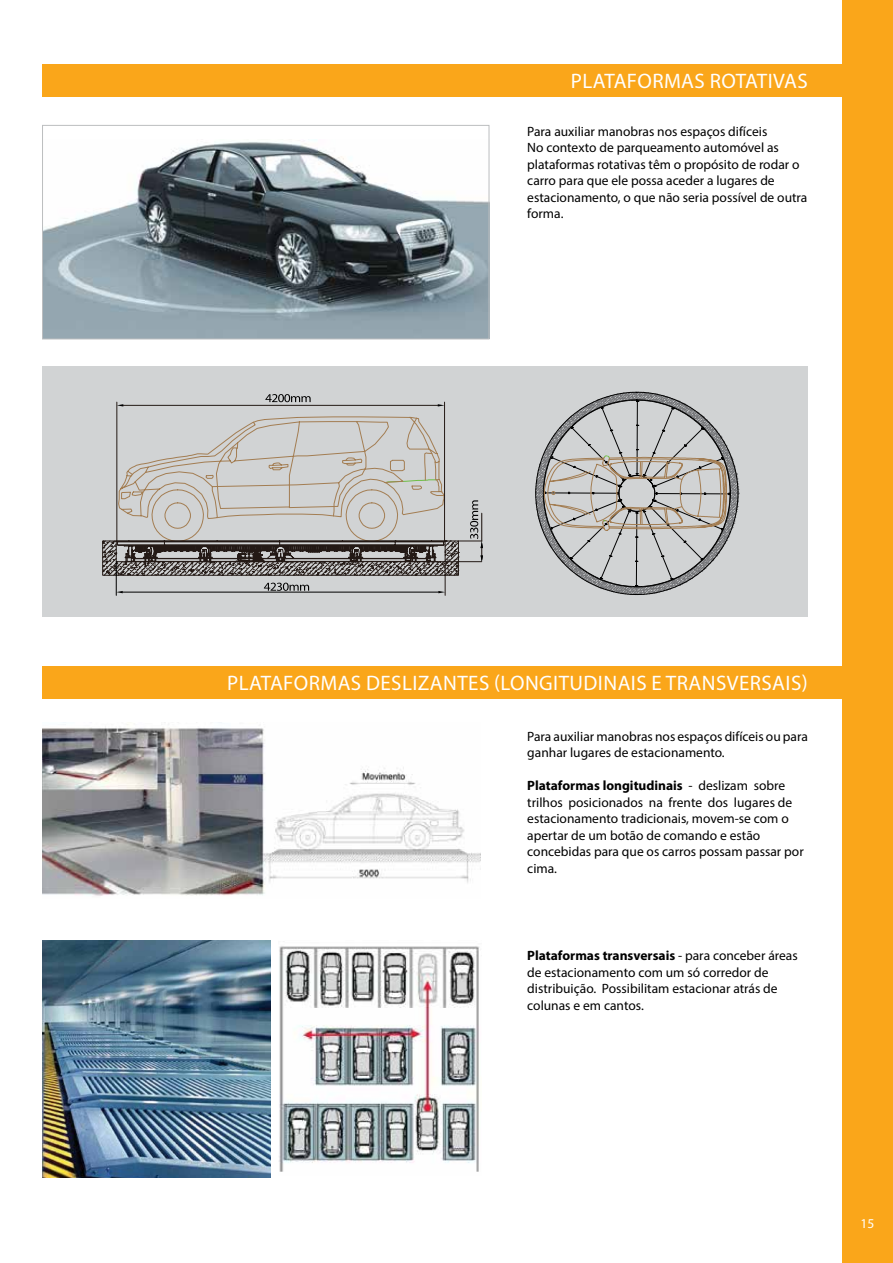
<style>
.page{position:relative;width:893px;height:1263px;background:#fff}
.page>*{position:absolute;margin:0;border:0;box-sizing:border-box;transform-origin:0 0}
.t1{font:21px "Myriad Pro";letter-spacing:.02em;color:#fff}
.t2{font:13.5px/16.5px "Myriad Pro";color:#000}
.t3{font:13.5px "Myriad Pro";color:#fff}
.s1{font-weight:700}
</style>
<div class="page">
<div style="left:842px;top:0;width:51px;height:1263px;background:#faa61a"></div>
<div style="left:43px;top:64px;width:801px;height:33px;background:#faa61a"></div>
<img style="left:44px;top:139px;width:443px;height:198px">
<div style="left:42px;top:125px;width:447px;height:214px;border:1px solid #bcbec0"></div>
<div style="left:43px;top:666px;width:801px;height:33px;background:#faa61a"></div>
<img style="left:43px;top:724px;width:437px;height:172px">
<img style="left:43px;top:941px;width:227px;height:237px">
<div style="left:43px;top:367px;width:765px;height:250px;background:#d1d3d4"></div>
<hr style="left:117px;top:402px;width:1px;height:139px;background:#231915">
<hr style="left:444px;top:402px;width:1px;height:139px;background:#231915">
<hr style="left:123px;top:405px;width:315px;height:1px;background:#231915">
<hr style="left:116px;top:562px;width:1px;height:33px;background:#000">
<hr style="left:445px;top:562px;width:1px;height:33px;background:#231915">
<hr style="left:123px;top:592px;width:315px;height:1px;background:#000">
<svg style="left:116px;top:591px;width:7px;height:2px"></svg>
<svg style="left:438px;top:591px;width:7px;height:2px"></svg>
<svg style="left:265px;top:394px;width:46px;height:8px"></svg>
<svg style="left:264px;top:583px;width:45px;height:8px"></svg>
<svg style="left:102px;top:416px;width:381px;height:160px"></svg>
<svg style="left:535px;top:391px;width:204px;height:204px"></svg>
<img style="left:279px;top:946px;width:200px;height:226px">
<h1 class="t1" style="left:571px;top:68px;width:238px">PLATAFORMAS ROTATIVAS</h1>
<p class="t2" style="left:527px;top:123px;width:282px">Para auxiliar manobras nos espaços difíceis<br>No contexto de parqueamento automóvel as plataformas rotativas têm o propósito de rodar o carro para que ele possa aceder a lugares de estacionamento, o que não seria possível de outra forma.</p>
<h1 class="t1" style="left:227px;top:670px;width:582px">PLATAFORMAS DESLIZANTES (LONGITUDINAIS E TRANSVERSAIS)</h1>
<p class="t2" style="left:527px;top:728px;width:282px">Para auxiliar manobras nos espaços difíceis ou para ganhar lugares de estacionamento.</p>
<p class="t2" style="left:527px;top:777px;width:278px"><span class="s1">Plataformas longitudinais</span> - deslizam sobre trilhos posicionados na frente dos lugares de estacionamento tradicionais, movem-se com o apertar de um botão de comando e estão concebidas para que os carros possam passar por cima.</p>
<p class="t2" style="left:527px;top:947px;width:272px"><span class="s1">Plataformas transversais</span> - para conceber áreas de estacionamento com um só corredor de distribuição. Possibilitam estacionar atrás de colunas e em cantos.</p>
<p class="t3" style="left:860px;top:1215px;width:15px">15</p>
</div>
